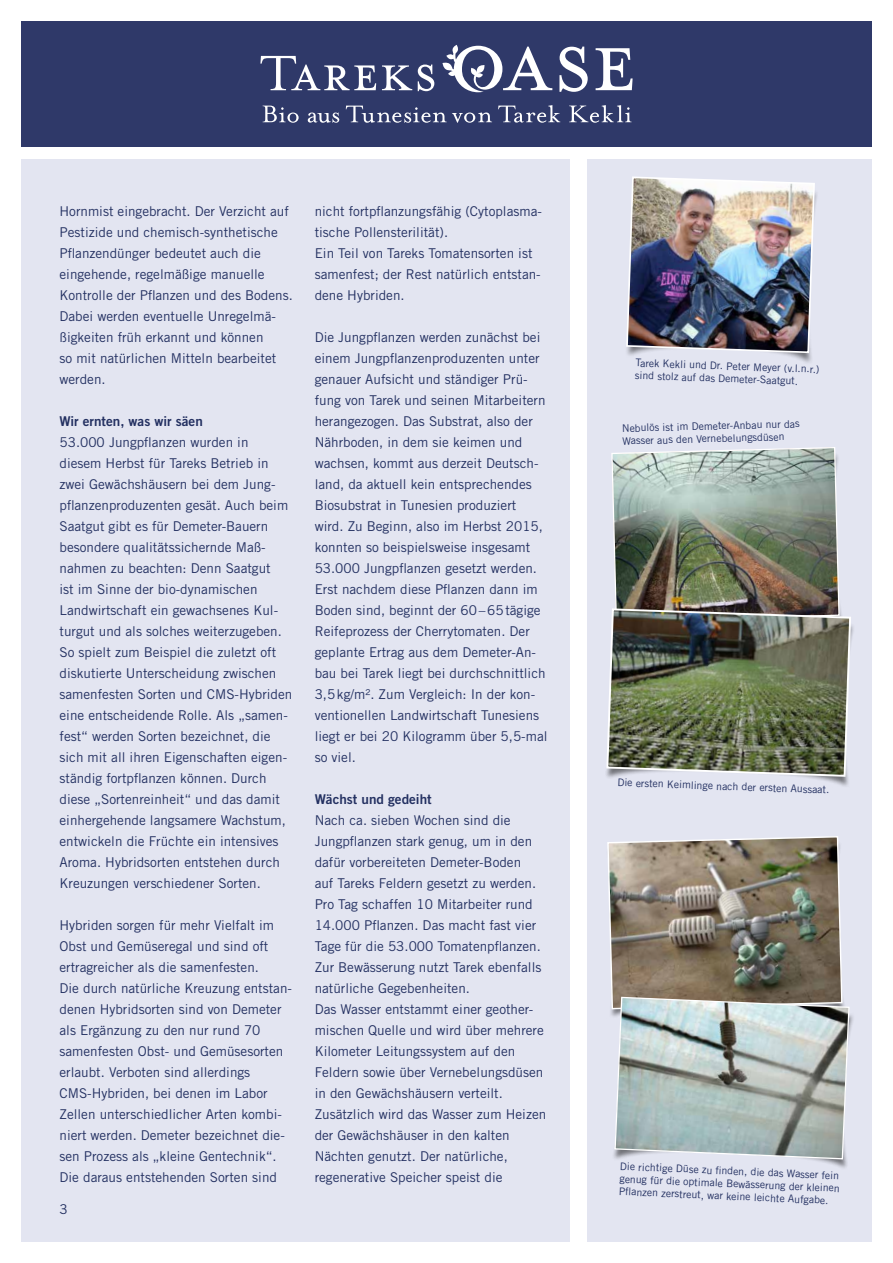
<style>
.page{position:relative;width:893px;height:1263px;background:#fff}
.page>*{position:absolute;margin:0;border:0;box-sizing:border-box;transform-origin:0 0}
.t1{font:13.5px/21px "Trade Gothic";color:#233061}
.t2{font:13.5px "Trade Gothic Bold Two";color:#233061}
.t3{font:10.5px/12.6px "Trade Gothic";color:#233061}
</style>
<div class="page">
<div style="left:587px;top:159px;width:285px;height:1083px;background:#e3e5f1"></div>
<div style="left:612px;top:1002px;width:243px;height:168px;background:#000;opacity:.5"></div>
<div style="left:21px;top:159px;width:549px;height:1083px;background:#e3e5f1"></div>
<img style="left:626px;top:176px;width:190px;height:178px">
<img style="left:607px;top:836px;width:243px;height:324px">
<img style="left:606px;top:447px;width:246px;height:331px">
<div style="left:21px;top:21px;width:851px;height:125px;background:#2f3969"></div>
<svg style="left:263px;top:105px;width:368px;height:18px"></svg>
<svg style="left:260px;top:56px;width:174px;height:35px"></svg>
<svg style="left:442px;top:45px;width:191px;height:47px"></svg>
<p class="t1" style="left:60px;top:200px;width:235px">Hornmist eingebracht. Der Verzicht auf Pestizide und chemisch-synthetische Pflanzendünger bedeutet auch die eingehende, regelmäßige manuelle Kontrolle der Pflanzen und des Bodens.<br>Dabei werden eventuelle Unregelmä&shy;ßigkeiten früh erkannt und können<br>so mit natürlichen Mitteln bearbeitet werden.</p>
<p class="t2" style="left:60px;top:412px;width:145px">Wir ernten, was wir säen</p>
<p class="t1" style="left:60px;top:431px;width:234px">53.000 Jungpflanzen wurden in diesem Herbst für Tareks Betrieb in zwei Gewächshäusern bei dem Jung&shy;pflanzenproduzenten gesät. Auch beim Saatgut gibt es für Demeter-Bauern besondere qualitätssichernde Maß&shy;nahmen zu beachten: Denn Saatgut<br>ist im Sinne der bio-dynamischen Landwirtschaft ein gewachsenes Kul&shy;turgut und als solches weiterzugeben.<br>So spielt zum Beispiel die zuletzt oft diskutierte Unterscheidung zwischen samenfesten Sorten und CMS-Hybriden eine entscheidende Rolle. Als „samen&shy;fest“ werden Sorten bezeichnet, die sich mit all ihren Eigenschaften eigen&shy;ständig fortpflanzen können. Durch diese „Sortenreinheit“ und das damit einhergehende langsamere Wachstum, entwickeln die Früchte ein intensives Aroma. Hybridsorten entstehen durch Kreuzungen verschiedener Sorten.</p>
<p class="t1" style="left:60px;top:914px;width:234px">Hybriden sorgen für mehr Vielfalt im Obst und Gemüseregal und sind oft ertragreicher als die samenfesten.<br>Die durch natürliche Kreuzung entstan&shy;denen Hybridsorten sind von Demeter als Ergänzung zu den nur rund 70 samenfesten Obst- und Gemüsesorten erlaubt. Verboten sind allerdings CMS-Hybriden, bei denen im Labor Zellen unterschiedlicher Arten kombi&shy;niert werden. Demeter bezeichnet die&shy;sen Prozess als „kleine Gentechnik“.<br>Die daraus entstehenden Sorten sind</p>
<p class="t1" style="left:60px;top:1198px;width:10px">3</p>
<p class="t1" style="left:315px;top:200px;width:229px">nicht fortpflanzungsfähig (Cytoplasma&shy;tische Pollensterilität).<br>Ein Teil von Tareks Tomatensorten ist samenfest; der Rest natürlich entstan&shy;dene Hybriden.</p>
<p class="t1" style="left:315px;top:326px;width:234px">Die Jungpflanzen werden zunächst bei einem Jungpflanzenproduzenten unter genauer Aufsicht und ständiger Prü&shy;fung von Tarek und seinen Mitarbeitern herangezogen. Das Substrat, also der Nährboden, in dem sie keimen und wachsen, kommt aus derzeit Deutsch&shy;land, da aktuell kein entsprechendes Biosubstrat in Tunesien produziert wird. Zu Beginn, also im Herbst 2015, konnten so beispielsweise insgesamt 53.000 Jungpflanzen gesetzt werden.<br>Erst nachdem diese Pflanzen dann im Boden sind, beginnt der 60–65tägige Reifeprozess der Cherrytomaten. Der geplante Ertrag aus dem Demeter-An&shy;bau bei Tarek liegt bei durchschnittlich 3,5kg/m². Zum Vergleich: In der kon&shy;ventionellen Landwirtschaft Tunesiens liegt er bei 20 Kilogramm über 5,5-mal so viel.</p>
<p class="t2" style="left:315px;top:791px;width:119px">Wächst und gedeiht</p>
<p class="t1" style="left:315px;top:810px;width:233px">Nach ca. sieben Wochen sind die Jungpflanzen stark genug, um in den dafür vorbereiteten Demeter-Boden<br>auf Tareks Feldern gesetzt zu werden.<br>Pro Tag schaffen 10 Mitarbeiter rund 14.000 Pflanzen. Das macht fast vier Tage für die 53.000 Tomatenpflanzen.<br>Zur Bewässerung nutzt Tarek ebenfalls natürliche Gegebenheiten.<br>Das Wasser entstammt einer geother&shy;mischen Quelle und wird über mehrere Kilometer Leitungssystem auf den Feldern sowie über Vernebelungsdüsen in den Gewächshäusern verteilt.<br>Zusätzlich wird das Wasser zum Heizen der Gewächshäuser in den kalten Nächten genutzt. Der natürliche, regenerative Speicher speist die</p>
<p class="t3" style="left:636px;top:356px;width:186px;rotate:2deg">Tarek Kekli und Dr. Peter Meyer (v.l.n.r.) sind stolz auf das Demeter-Saatgut.</p>
<p class="t3" style="left:622px;top:421px;width:179px;rotate:-1deg">Nebulös ist im Demeter-Anbau nur das<br>Wasser aus den Vernebelungsdüsen</p>
<p class="t3" style="left:618px;top:776px;width:214px;rotate:2deg">Die ersten Keimlinge nach der ersten Aussaat.</p>
<p class="t3" style="left:620px;top:1160px;width:222px;text-align:justify;rotate:2deg">Die richtige Düse zu fi nden, die das Wasser fein genug für die optimale Bewässerung der kleinen Pfl anzen zerstreut, war keine leichte Aufgabe.</p>
</div>
